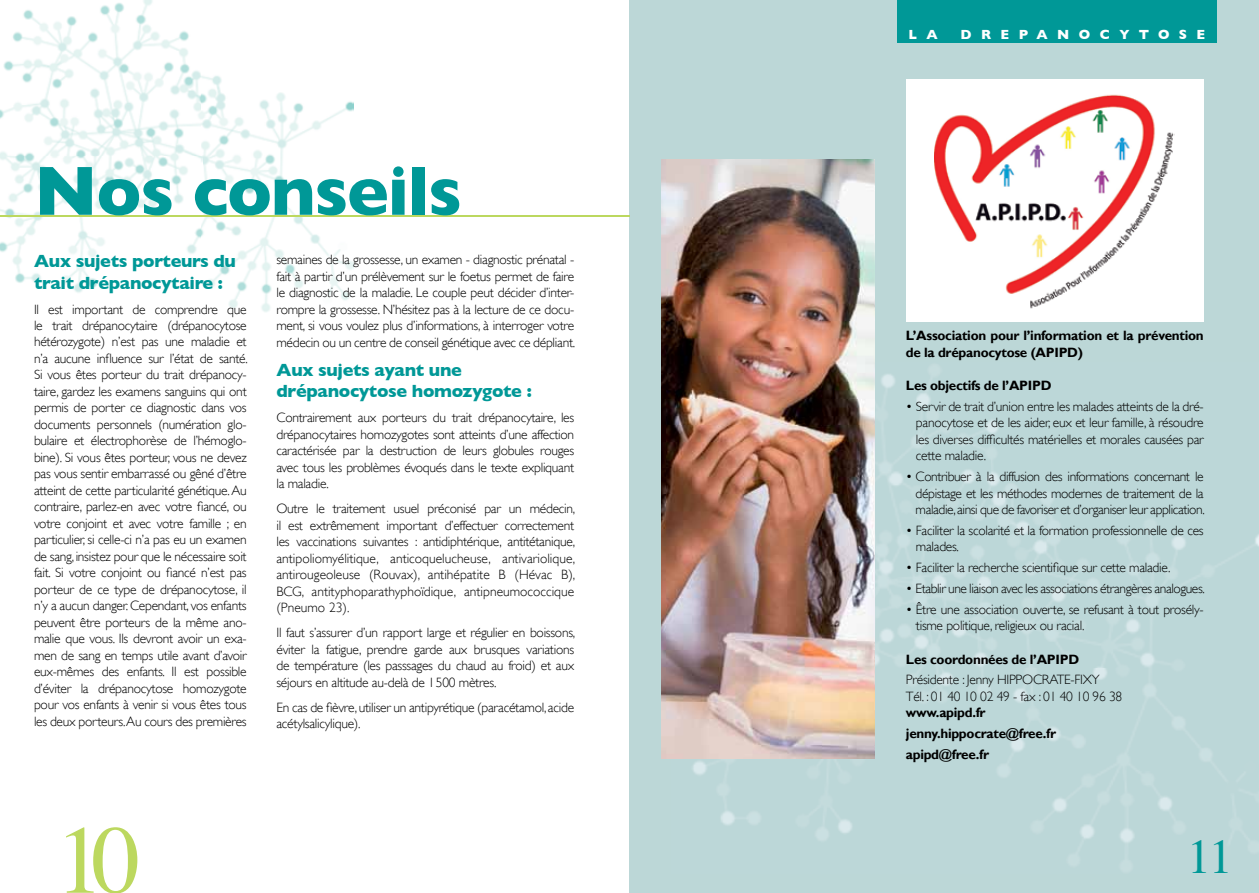
<style>
.page{position:relative;width:1259px;height:893px;background:#fff}
.page>*{position:absolute;margin:0;border:0;box-sizing:border-box;transform-origin:0 0}
.t1{font:97.5px "Times";color:#bcd85f}
.t2{font:700 70.5px "Gill Sans";color:#009897}
.t3{font:48px "Times";color:#009897}
.t4{font:700 18px/21px "Gill Sans";letter-spacing:-.02em;color:#009897}
.t5{font:300 13.5px/16.5px "Gill Sans";letter-spacing:-.02em;color:#000;text-align:justify}
.t6{font:700 13.5px/20.7px "Gill Sans";letter-spacing:-.02em;color:#000}
.t7{font:700 13.5px "Gill Sans";letter-spacing:.7em;color:#fff}
</style>
<div class="page">
<div style="left:629px;top:0;width:630px;height:893px;background:#bcd7d7"></div>
<img style="left:693px;top:363px;width:566px;height:507px">
<div style="left:897px;top:0;width:319px;height:43px;background:#009897"></div>
<img style="left:0;top:0;width:353px;height:312px">
<img style="left:661px;top:159px;width:213px;height:600px">
<hr style="left:0;top:215px;width:629px;height:1px;background:#bcd85f">
<div style="left:906px;top:79px;width:297px;height:242px;background:#fff"></div>
<img style="left:934px;top:94px;width:240px;height:215px">
<h2 class="t2" style="left:34px;top:150px;width:429px">nos conseils</h2>
<h3 class="t4" style="left:34px;top:251px;width:203px">aux sujets porteurs du trait drépanocytaire :</h3>
<p class="t5" style="left:34px;top:301px;width:215px">Il est important de comprendre que le trait drépanocytaire (drépanocytose hétérozygote) n’est pas une maladie et n’a aucune influence sur l’état de santé.<br>Si vous êtes porteur du trait drépanocy&shy;taire, gardez les examens sanguins qui ont permis de porter ce diagnostic dans vos documents personnels (numération glo&shy;bulaire et électrophorèse de l’hémoglo&shy;bine). Si vous êtes porteur, vous ne devez pas vous sentir embarrassé ou gêné d’être atteint de cette particularité génétique. Au contraire, parlez-en avec votre fiancé, ou votre conjoint et avec votre famille ; en particulier, si celle-ci n’a pas eu un examen de sang, insistez pour que le nécessaire soit fait. Si votre conjoint ou fiancé n’est pas porteur de ce type de drépanocytose, il n’y a aucun danger. Cependant, vos enfants peuvent être porteurs de la même ano&shy;malie que vous. Ils devront avoir un exa&shy;men de sang en temps utile avant d’avoir eux-mêmes des enfants. Il est possible d’éviter la drépanocytose homozygote pour vos enfants à venir si vous êtes tous les deux porteurs. Au cours des premières</p>
<p class="t5" style="left:276px;top:252px;width:300px">semaines de la grossesse, un examen - diagnostic prénatal - fait à partir d’un prélèvement sur le foetus permet de faire le diagnostic de la maladie. Le couple peut décider d’inter&shy;rompre la grossesse. N’hésitez pas à la lecture de ce docu&shy;ment, si vous voulez plus d’informations, à interroger votre médecin ou un centre de conseil génétique avec ce dépliant.</p>
<h3 class="t4" style="left:276px;top:360px;width:257px">aux sujets ayant une drépanocytose homozygote :</h3>
<p class="t5" style="left:276px;top:410px;width:299px">Contrairement aux porteurs du trait drépanocytaire, les drépanocytaires homozygotes sont atteints d’une affection caractérisée par la destruction de leurs globules rouges avec tous les problèmes évoqués dans le texte expliquant la maladie.</p>
<p class="t5" style="left:276px;top:501px;width:300px">Outre le traitement usuel préconisé par un médecin, il est extrêmement important d’effectuer correctement les vaccinations suivantes : antidiphtérique, antitétanique, antipoliomyélitique, anticoquelucheuse, antivariolique, antirougeoleuse (Rouvax), antihépatite B (Hévac B), BCG, antityphoparathyphoïdique, antipneumococcique (Pneumo 23).</p>
<p class="t5" style="left:276px;top:625px;width:300px">Il faut s’assurer d’un rapport large et régulier en boissons, éviter la fatigue, prendre garde aux brusques variations de température (les passsages du chaud au froid) et aux séjours en altitude au-delà de 1 500 mètres.</p>
<p class="t5" style="left:276px;top:699px;width:299px">En cas de fièvre, utiliser un antipyrétique (paracétamol, acide acétylsalicylique).</p>
<h1 class="t1" style="left:55px;top:769px;width:87px">10</h1>
<p class="t7" style="left:908px;top:27px;width:31px">l a</p>
<p class="t7" style="left:960px;top:27px;width:246px">drepanocytose</p>
<p class="t6" style="left:906px;top:328px;width:299px;line-height:16.5px">L’Association pour l’information et la prévention de la drépanocytose (APIPD)</p>
<p class="t6" style="left:906px;top:376px;width:147px">Les objectifs de l’APIPD</p>
<p class="t5" style="left:916px;top:398px;width:289px;text-indent:-10px">• Servir de trait d’union entre les malades atteints de la dré&shy;panocytose et de les aider, eux et leur famille, à résoudre les diverses difficultés matérielles et morales causées par cette maladie.</p>
<p class="t5" style="left:915px;top:468px;width:291px;text-indent:-10px">• Contribuer à la diffusion des informations concernant le dépistage et les méthodes modernes de traitement de la maladie, ainsi que de favoriser et d’organiser leur application.</p>
<p class="t5" style="left:916px;top:522px;width:289px;text-indent:-10px">• Faciliter la scolarité et la formation professionnelle de ces malades.</p>
<p class="t5" style="left:906px;top:559px;width:266px">• Faciliter la recherche scientifique sur cette maladie.</p>
<p class="t5" style="left:906px;top:580px;width:300px">• Etablir une liaison avec les associations étrangères analogues.</p>
<p class="t5" style="left:916px;top:601px;width:289px;text-indent:-10px">• Être une association ouverte, se refusant à tout prosély&shy;tisme politique, religieux ou racial.</p>
<p class="t6" style="left:906px;top:649px;width:175px">Les coordonnées de l’APIPD</p>
<p class="t5" style="left:906px;top:672px;width:218px">Présidente : Jenny HIPPOCRATE-FIXY<br>Tél. : 01 40 10 02 49 - fax : 01 40 10 96 38</p>
<p class="t6" style="left:906px;top:703px;width:152px">www.apipd.fr jenny.hippocrate@free.fr apipd@free.fr</p>
<h3 class="t3" style="left:1187px;top:812px;width:47px">11</h3>
</div>
